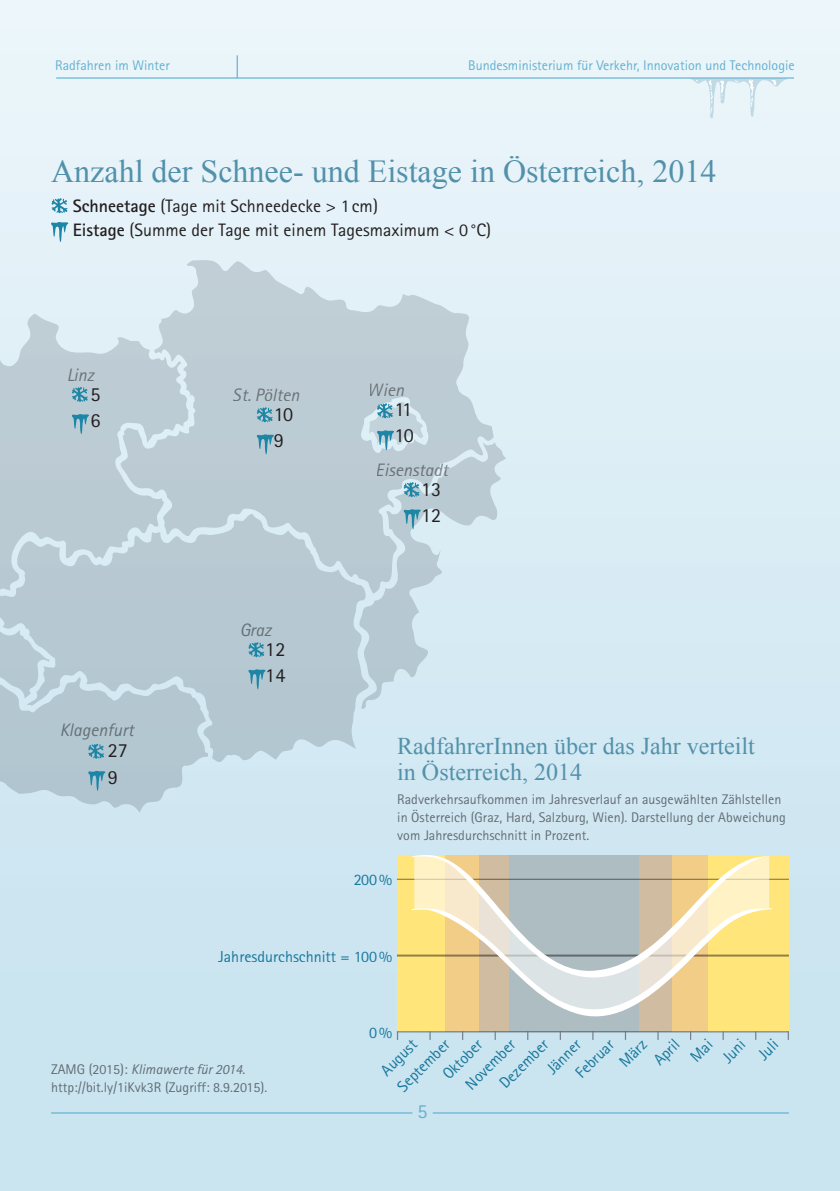
<style>
.page{position:relative;width:840px;height:1191px;background:#fff}
.page>*{position:absolute;margin:0;border:0;box-sizing:border-box;transform-origin:0 0}
.t1{font:32px "Times New Roman";color:#5291aa}
.t2{font:24px/26px "Times New Roman";color:#5291aa}
.t3{font:20px/26px "Rotis Sans Serif";color:#231f20}
.t4{font:20px "Rotis Sans Serif";color:#66b1d0}
.t5{font:18px/24px "Rotis Sans Serif";color:#231f20}
.t6{font:italic 18px "Rotis Sans Serif";color:#231f20}
.t7{font:16px "Rotis Sans Serif";color:#1d86a6}
.t8{font:14px/18px "Rotis Sans Serif";color:#231f20}
.t9{font:14px "Rotis Sans Serif";color:#66b1d0}
.s1{font-weight:700}
.s2{font-style:italic}
</style>
<div class="page">
<div style="left:0;top:0;width:839px;height:1191px;background:linear-gradient(to bottom,#ecf6fb,#c5e1ee)"></div>
<svg style="left:687px;top:79px;width:101px;height:40px;background:#e4f0f6"></svg>
<hr style="left:51px;top:1112px;width:737px;height:1px;background:#66b1d0">
<hr style="left:56px;top:77px;width:737px;height:2px;background:#66b1d0">
<div style="left:412px;top:1104px;width:20px;height:20px;background:#cae4f0"></div>
<hr style="left:236px;top:55px;width:2px;height:23px;background:#66b1d0">
<div style="left:397px;top:855px;width:48px;height:176px;background:#ffe57a"></div>
<div style="left:706px;top:855px;width:82px;height:176px;background:#ffe57a"></div>
<div style="left:445px;top:855px;width:34px;height:176px;background:#f2cd88"></div>
<div style="left:479px;top:855px;width:34px;height:176px;background:#d0bca1"></div>
<div style="left:636px;top:855px;width:35px;height:176px;background:#d0bca1"></div>
<div style="left:671px;top:855px;width:36px;height:176px;background:#f2cd88"></div>
<div style="left:509px;top:855px;width:129px;height:176px;background:#adbdc2"></div>
<svg style="left:208px;top:593px;width:162px;height:169px;background:#b8cbd5"></svg>
<svg style="left:0;top:314px;width:118px;height:157px;background:#c4d3db"></svg>
<svg style="left:118px;top:260px;width:375px;height:333px;background:#c5d4dc"></svg>
<svg style="left:72px;top:386px;width:16px;height:16px"></svg>
<svg style="left:72px;top:413px;width:17px;height:21px"></svg>
<svg style="left:256px;top:407px;width:17px;height:16px"></svg>
<svg style="left:257px;top:434px;width:17px;height:20px"></svg>
<svg style="left:357px;top:402px;width:149px;height:307px;background:#c7dae3"></svg>
<svg style="left:248px;top:641px;width:16px;height:17px"></svg>
<svg style="left:248px;top:668px;width:18px;height:21px"></svg>
<svg style="left:0;top:471px;width:208px;height:341px;background:#b9ccd6"></svg>
<svg style="left:51px;top:198px;width:17px;height:16px"></svg>
<svg style="left:51px;top:221px;width:17px;height:21px"></svg>
<hr style="left:396px;top:878px;width:392px;height:2px;background:#231f20">
<hr style="left:396px;top:954px;width:392px;height:2px;background:#231f20">
<hr style="left:396px;top:1031px;width:392px;height:1px;background:#231f20">
<svg style="left:396px;top:1031px;width:2px;height:9px"></svg>
<svg style="left:754px;top:1031px;width:2px;height:9px"></svg>
<svg style="left:411px;top:853px;width:356px;height:55px"></svg>
<svg style="left:411px;top:908px;width:361px;height:115px"></svg>
<svg style="left:689px;top:1031px;width:23px;height:30px"></svg>
<p class="t9" style="left:55px;top:57px;width:116px">Radfahren im Winter</p>
<p class="t9" style="left:468px;top:57px;width:328px">Bundesministerium für Verkehr, Innovation und Technologie</p>
<h1 class="t1" style="left:51px;top:150px;width:666px">Anzahl der Schnee- und Eistage in Österreich, 2014</h1>
<p class="t5" style="left:73px;top:194px;width:419px"><span class="s1">Schneetage</span> (Tage mit Schneedecke &gt; 1cm)<br><span class="s1">Eistage</span> (Summe der Tage mit einem Tagesmaximum &lt; 0°C)</p>
<p class="t6" style="left:66px;top:364px;width:29px">Linz</p>
<h3 class="t3" style="left:90px;top:381px;width:11px">5<br>6</h3>
<p class="t6" style="left:59px;top:719px;width:76px">Klagenfurt</p>
<h3 class="t3" style="left:108px;top:737px;width:21px">27<br>9</h3>
<p class="t6" style="left:232px;top:384px;width:68px">St. Pölten</p>
<p class="t6" style="left:367px;top:379px;width:38px">Wien</p>
<h3 class="t3" style="left:274px;top:401px;width:21px">10<br>9</h3>
<h3 class="t3" style="left:394px;top:396px;width:21px">11<br>10</h3>
<p class="t6" style="left:375px;top:459px;width:74px">Eisenstadt</p>
<p class="t6" style="left:239px;top:619px;width:34px">Graz</p>
<h3 class="t3" style="left:265px;top:636px;width:21px">12<br>14</h3>
<h3 class="t3" style="left:421px;top:476px;width:21px">13<br>12</h3>
<h2 class="t2" style="left:397px;top:733px;width:359px">RadfahrerInnen über das Jahr verteilt in Österreich, 2014</h2>
<p class="t8" style="left:397px;top:790px;width:390px">Radverkehrsaufkommen im Jahresverlauf an ausgewählten Zählstellen in Österreich (Graz, Hard, Salzburg, Wien). Darstellung der Abweichung vom Jahresdurchschnitt in Prozent.</p>
<p class="t7" style="left:353px;top:870px;width:41px">200 %</p>
<p class="t7" style="left:218px;top:946px;width:175px">Jahresdurchschnitt = 100%</p>
<p class="t8" style="left:51px;top:1060px;width:217px">ZAMG (2015): <span class="s2">Klimawerte für 2014</span>. http://bit.ly/1iKvk3R (Zugriff: 8.9.2015).</p>
<p class="t7" style="left:369px;top:1023px;width:25px">0 %</p>
<p class="t7" style="left:461px;top:1080px;width:65px;rotate:-45deg">November</p>
<p class="t7" style="left:571px;top:1068px;width:49px;rotate:-45deg">Februar</p>
<p class="t7" style="left:717px;top:1053px;width:27px;rotate:-45deg">Juni</p>
<p class="t7" style="left:393px;top:1082px;width:68px;rotate:-45deg">September</p>
<p class="t7" style="left:615px;top:1057px;width:33px;rotate:-45deg">März</p>
<p class="t7" style="left:753px;top:1050px;width:23px;rotate:-45deg">Juli</p>
<p class="t7" style="left:376px;top:1066px;width:45px;rotate:-45deg">August</p>
<p class="t7" style="left:495px;top:1078px;width:63px;rotate:-45deg">Dezember</p>
<p class="t7" style="left:438px;top:1070px;width:51px;rotate:-45deg">Oktober</p>
<p class="t7" style="left:649px;top:1056px;width:31px;rotate:-45deg">April</p>
<p class="t7" style="left:542px;top:1064px;width:43px;rotate:-45deg">Jänner</p>
<h3 class="t4" style="left:417px;top:1099px;width:11px">5</h3>
</div>
